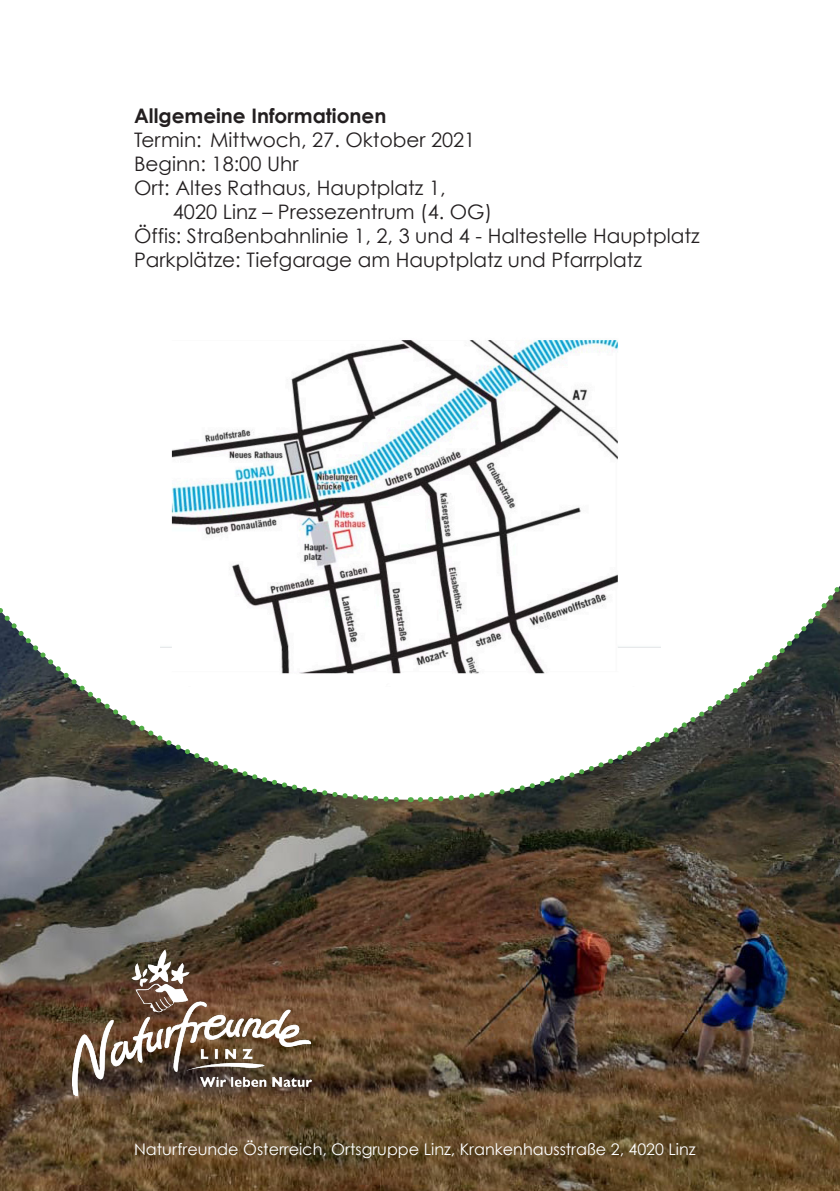
<style>
.page{position:relative;width:840px;height:1191px;background:#fff}
.page>*{position:absolute;margin:0;border:0;box-sizing:border-box;transform-origin:0 0}
.t1{font:20px/24px "Century Gothic";color:#231f20}
.t2{font:700 20px "Century Gothic";color:#231f20}
.t3{font:16px "Century Gothic";color:#fff}
</style>
<div class="page">
<img style="left:0;top:799px;width:839px;height:391px">
<svg style="left:415px;top:587px;width:424px;height:217px"></svg>
<svg style="left:0;top:608px;width:410px;height:196px"></svg>
<img style="left:160px;top:340px;width:500px;height:346px">
<img style="left:72px;top:949px;width:239px;height:146px">
<p class="t2" style="left:134px;top:103px;width:254px">Allgemeine Informationen</p>
<p class="t1" style="left:134px;top:127px;width:342px">Termin: Mittwoch, 27. Oktober 2021<br>Beginn: 18:00 Uhr<br>Ort: Altes Rathaus, Hauptplatz 1,</p>
<p class="t1" style="left:134px;top:199px;width:566px;text-indent:39px">4020 Linz – Pressezentrum (4. OG)<br>Öffis: Straßenbahnlinie 1, 2, 3 und 4 - Haltestelle Hauptplatz<br>Parkplätze: Tiefgarage am Hauptplatz und Pfarrplatz</p>
<p class="t3" style="left:134px;top:1139px;width:562px">Naturfreunde Österreich, Ortsgruppe Linz, Krankenhausstraße 2, 4020 Linz</p>
</div>
